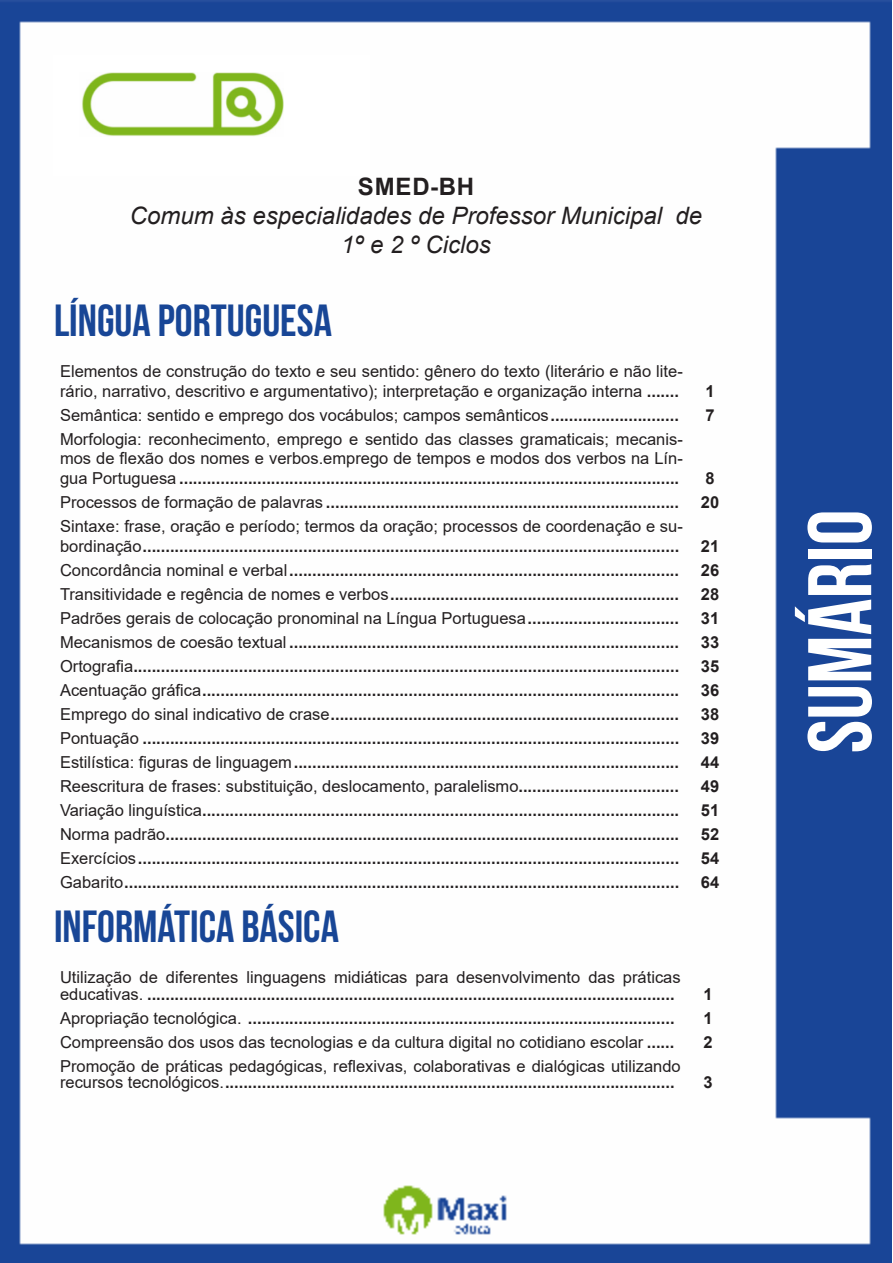
<style>
.page{position:relative;width:893px;height:1263px;background:#fff}
.page>*{position:absolute;margin:0;border:0;box-sizing:border-box;transform-origin:0 0}
.t1{font:700 90px "Bebas Neue";color:#fff}
.t2{font:700 45px "Bebas Neue";color:#184696}
.t3{font:italic 24px "Arial";color:#231f20}
.t4{font:700 24px "Arial";letter-spacing:.035em;color:#231f20}
.ALTERNATIVAS{font:700 16.5px/16.5px "Arial";color:#231f20}
.ALTERNATIVAS-2{font:16.5px/19.8px "Arial";color:#231f20}
.INDICE{font:700 16.5px "Arial";color:#231f20}
.s1{font-weight:700}
.s2{font-weight:400}
</style>
<div class="page">
<img style="left:0;top:0;width:892px;height:1263px">
<div style="left:53px;top:55px;width:317px;height:121px;background:#fff"></div>
<img style="left:82px;top:72px;width:201px;height:64px">
<p class="t4" style="left:358px;top:170px;width:118px">SMED-BH</p>
<p class="t3" style="left:130px;top:200px;width:574px">Comum às especialidades de Professor Municipal de</p>
<p class="t3" style="left:341px;top:229px;width:151px">1º e 2 º Ciclos</p>
<p class="t2" style="left:54px;top:295px;width:279px">LÍNGUA PORTUGUESA</p>
<p class="ALTERNATIVAS-2" style="left:60px;top:361px;width:624px">Elementos de construção do texto e seu sentido: gênero do texto (literário e não lite&shy;rário, narrativo, descritivo e argumentativo); interpretação e organização interna <span class="s1">.......</span></p>
<p class="INDICE" style="left:705px;top:379px;width:11px">1</p>
<p class="ALTERNATIVAS-2" style="left:60px;top:405px;width:620px">Semântica: sentido e emprego dos vocábulos; campos semânticos<span class="s1">............................</span></p>
<p class="INDICE" style="left:705px;top:403px;width:11px">7</p>
<p class="ALTERNATIVAS-2" style="left:60px;top:429px;width:624px;text-align:justify">Morfologia: reconhecimento, emprego e sentido das classes gramaticais; mecanis&shy;mos de flexão dos nomes e verbos.emprego de tempos e modos dos verbos na Lín&shy;gua Portuguesa <span class="s1">.............................................................................................................</span></p>
<p class="INDICE" style="left:705px;top:467px;width:11px">8</p>
<p class="ALTERNATIVAS" style="left:60px;top:494px;width:621px"><span class="s2">Processos de formação de palavras</span> .............................................................................</p>
<p class="INDICE" style="left:701px;top:491px;width:20px">20</p>
<p class="ALTERNATIVAS" style="left:60px;top:517px;width:624px;line-height:19.8px"><span class="s2">Sintaxe: frase, oração e período; termos da oração; processos de coordenação e su&shy;bordinação</span>.....................................................................................................................</p>
<p class="INDICE" style="left:701px;top:534px;width:20px">21</p>
<p class="ALTERNATIVAS" style="left:60px;top:562px;width:621px"><span class="s2">Concordância nominal e verbal</span>.....................................................................................</p>
<p class="INDICE" style="left:701px;top:558px;width:20px">26</p>
<p class="ALTERNATIVAS" style="left:60px;top:586px;width:621px"><span class="s2">Transitividade e regência de nomes e verbos</span>...............................................................</p>
<p class="INDICE" style="left:701px;top:583px;width:20px">28</p>
<p class="ALTERNATIVAS-2" style="left:60px;top:608px;width:620px">Padrões gerais de colocação pronominal na Língua Portuguesa<span class="s1">.................................</span></p>
<p class="INDICE" style="left:701px;top:607px;width:20px">31</p>
<p class="ALTERNATIVAS" style="left:60px;top:634px;width:621px"><span class="s2">Mecanismos de coesão textual</span> .....................................................................................</p>
<p class="INDICE" style="left:701px;top:631px;width:20px">33</p>
<p class="ALTERNATIVAS" style="left:60px;top:658px;width:621px"><span class="s2">Ortografia</span>.......................................................................................................................</p>
<p class="INDICE" style="left:701px;top:655px;width:20px">35</p>
<p class="ALTERNATIVAS" style="left:60px;top:682px;width:621px"><span class="s2">Acentuação gráfica</span>........................................................................................................</p>
<p class="INDICE" style="left:701px;top:679px;width:20px">36</p>
<p class="ALTERNATIVAS" style="left:60px;top:706px;width:621px"><span class="s2">Emprego do sinal indicativo de crase</span>............................................................................</p>
<p class="INDICE" style="left:701px;top:703px;width:20px">38</p>
<p class="ALTERNATIVAS" style="left:60px;top:730px;width:621px"><span class="s2">Pontuação</span> .....................................................................................................................</p>
<p class="INDICE" style="left:701px;top:727px;width:20px">39</p>
<p class="ALTERNATIVAS" style="left:60px;top:754px;width:621px"><span class="s2">Estilística: figuras de linguagem</span>....................................................................................</p>
<p class="INDICE" style="left:701px;top:751px;width:20px">44</p>
<p class="ALTERNATIVAS-2" style="left:60px;top:776px;width:620px">Reescritura de frases: substituição, deslocamento, paralelismo<span class="s1">...................................</span></p>
<p class="INDICE" style="left:701px;top:775px;width:20px">49</p>
<p class="ALTERNATIVAS" style="left:60px;top:802px;width:621px"><span class="s2">Variação linguística</span>........................................................................................................</p>
<p class="INDICE" style="left:701px;top:799px;width:20px">51</p>
<p class="ALTERNATIVAS" style="left:60px;top:826px;width:621px"><span class="s2">Norma padrão</span>................................................................................................................</p>
<p class="INDICE" style="left:701px;top:823px;width:20px">52</p>
<p class="ALTERNATIVAS" style="left:60px;top:850px;width:621px"><span class="s2">Exercícios</span>......................................................................................................................</p>
<p class="INDICE" style="left:701px;top:847px;width:20px">54</p>
<p class="ALTERNATIVAS" style="left:60px;top:874px;width:621px"><span class="s2">Gabarito</span>.........................................................................................................................</p>
<p class="INDICE" style="left:701px;top:871px;width:20px">64</p>
<p class="t2" style="left:54px;top:902px;width:286px">INFORMÁTICA BÁSICA</p>
<p class="ALTERNATIVAS" style="left:60px;top:969px;width:622px"><span class="s2">Utilização de diferentes linguagens midiáticas para desenvolvimento das práticas educativas.</span> ...................................................................................................................</p>
<p class="INDICE" style="left:703px;top:982px;width:11px">1</p>
<p class="ALTERNATIVAS" style="left:60px;top:1010px;width:616px"><span class="s2">Apropriação tecnológica.</span> .............................................................................................</p>
<p class="INDICE" style="left:703px;top:1006px;width:11px">1</p>
<p class="ALTERNATIVAS-2" style="left:60px;top:1032px;width:616px">Compreensão dos usos das tecnologias e da cultura digital no cotidiano escolar <span class="s1">......</span></p>
<p class="INDICE" style="left:703px;top:1030px;width:11px">2</p>
<p class="ALTERNATIVAS" style="left:60px;top:1058px;width:622px"><span class="s2">Promoção de práticas pedagógicas, reflexivas, colaborativas e dialógicas utilizando recursos tecnológicos.</span>..................................................................................................</p>
<p class="INDICE" style="left:703px;top:1071px;width:11px">3</p>
<h1 class="t1" style="left:791px;top:753px;width:245px;rotate:-90deg">SUMÁRIO</h1>
</div>
